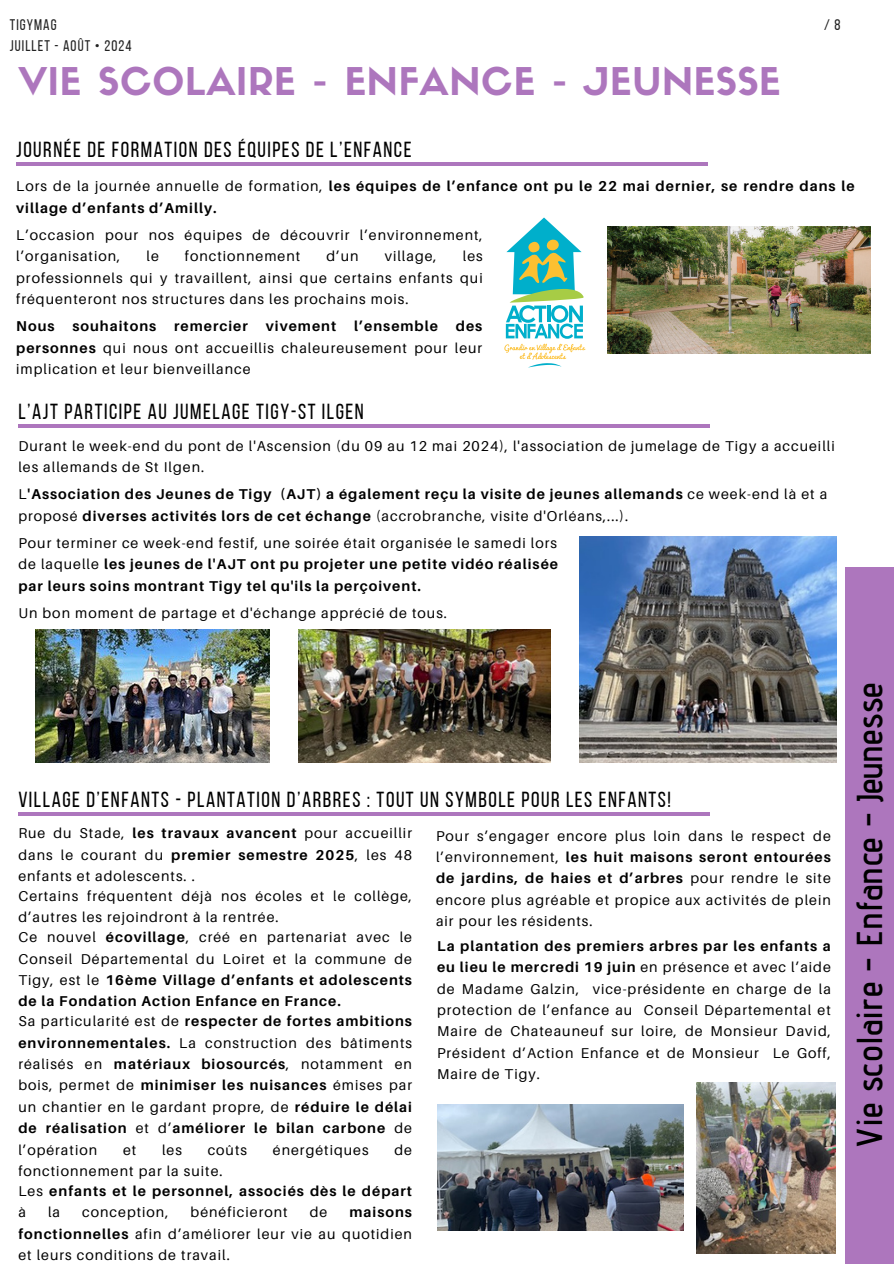
<style>
.page{position:relative;width:894px;height:1264px;background:#fff}
.page>*{position:absolute;margin:0;border:0;box-sizing:border-box;transform-origin:0 0}
.t1{font:37.5px "Sifonn Basic";letter-spacing:.02em;color:#ad76bd}
.t2{font:600 36px "Advent Pro";color:#000}
.t3{font:21.75px "Bebas Neue";letter-spacing:.07em;color:#000}
.t4{font:15.3px "Bebas Neue";letter-spacing:.07em;color:#222}
.t5{font:14.25px/21.3px "Aileron";letter-spacing:.07em;color:#000;text-align:justify}
.t6{font:700 14.25px/21.3px "Aileron";letter-spacing:.07em;color:#000}
.s1{font-weight:400}
.s2{font-weight:700}
</style>
<div class="page">
<div style="left:845px;top:567px;width:48px;height:696px;background:#ad76bd"></div>
<hr style="left:18px;top:424px;width:691px;height:3px;background:#ad76bd">
<hr style="left:16px;top:162px;width:691px;height:3px;background:#ad76bd">
<img style="left:607px;top:226px;width:263px;height:127px">
<svg style="left:504px;top:217px;width:81px;height:150px"></svg>
<img style="left:35px;top:629px;width:234px;height:133px">
<img style="left:298px;top:629px;width:252px;height:133px">
<img style="left:579px;top:536px;width:256px;height:226px">
<hr style="left:18px;top:812px;width:691px;height:3px;background:#ad76bd">
<img style="left:437px;top:1104px;width:246px;height:126px">
<img style="left:696px;top:1082px;width:139px;height:171px">
<p class="t4" style="left:10px;top:18px;width:48px">TIGYMAG</p>
<p class="t4" style="left:823px;top:18px;width:18px">/ 8</p>
<p class="t4" style="left:10px;top:39px;width:123px">JUILLET - AOÛT • 2024</p>
<p class="t1" style="left:18px;top:67px;width:763px">VIE SCOLAIRE - ENFANCE - JEUNESSE</p>
<p class="t3" style="left:16px;top:141px;width:397px">JOURNÉE DE FORMATION DES ÉQUIPES DE L’ENFANCE</p>
<p class="t6" style="left:16px;top:175px;width:839px"><span class="s1">Lors de la journée annuelle de formation,</span> les équipes de l’enfance ont pu le 22 mai dernier, se rendre dans le village d’enfants d’Amilly.</p>
<p class="t5" style="left:16px;top:224px;width:468px">L’occasion pour nos équipes de découvrir l’environnement, l’organisation,</p>
<p class="t5" style="left:146px;top:245px;width:14px">le</p>
<p class="t5" style="left:185px;top:245px;width:117px">fonctionnement</p>
<p class="t5" style="left:326px;top:245px;width:34px">d’un</p>
<p class="t5" style="left:384px;top:245px;width:53px">village,</p>
<p class="t5" style="left:16px;top:245px;width:468px;text-indent:446px">les professionnels qui y travaillent, ainsi que certains enfants qui fréquenteront nos structures dans les prochains mois.</p>
<h3 class="t6" style="left:16px;top:315px;width:40px">Nous</h3>
<h3 class="t6" style="left:72px;top:315px;width:85px">souhaitons</h3>
<h3 class="t6" style="left:174px;top:315px;width:75px">remercier</h3>
<h3 class="t6" style="left:266px;top:315px;width:72px">vivement</h3>
<h3 class="t6" style="left:354px;top:315px;width:85px">l’ensemble</h3>
<h3 class="t5" style="left:16px;top:315px;width:467px;text-indent:439px"><span class="s2">des personnes</span> qui nous ont accueillis chaleureusement pour leur implication et leur bienveillance</h3>
<p class="t3" style="left:18px;top:403px;width:347px">L’AJT PARTICIPE AU JUMELAGE TIGY-ST ILGEN</p>
<p class="t5" style="left:18px;top:435px;width:817px">Durant le week-end du pont de l'Ascension (du 09 au 12 mai 2024), l'association de jumelage de Tigy a accueilli les allemands de St Ilgen.</p>
<p class="t6" style="left:18px;top:483px;width:810px"><span class="s1">L</span>'Association des Jeunes de Tigy (AJT) a également reçu la visite de jeunes allemands <span class="s1">ce week-end là et a proposé</span> diverses activités lors de cet échange <span class="s1">(accrobranche, visite d'Orléans,...).</span></p>
<p class="t6" style="left:18px;top:532px;width:541px;text-align:justify"><span class="s1">Pour terminer ce week-end festif, une soirée était organisée le samedi lors de laquelle</span> les jeunes de l'AJT ont pu projeter une petite vidéo réalisée par leurs soins montrant Tigy tel qu'ils la perçoivent.</p>
<p class="t5" style="left:18px;top:602px;width:430px">Un bon moment de partage et d'échange apprécié de tous.</p>
<p class="t3" style="left:18px;top:791px;width:654px">VILLAGE D’ENFANTS - PLANTATION D’ARBRES : TOUT UN SYMBOLE POUR LES ENFANTS!</p>
<p class="t5" style="left:18px;top:822px;width:395px">Rue du Stade, <span class="s2">les travaux avancent</span> pour accueillir dans le courant du <span class="s2">premier semestre 2025</span>, les 48 enfants et adolescents. .</p>
<p class="t5" style="left:18px;top:885px;width:395px">Certains fréquentent déjà nos écoles et le collège, d’autres les rejoindront à la rentrée.</p>
<p class="t5" style="left:18px;top:926px;width:395px">Ce nouvel <span class="s2">écovillage</span>, créé en partenariat avec le Conseil Départemental du Loiret et la commune de Tigy, est le <span class="s2">16ème Village d’enfants et adolescents de la Fondation Action Enfance en France.</span></p>
<p class="t5" style="left:18px;top:1010px;width:395px">Sa particularité est de <span class="s2">respecter de fortes ambitions environnementales.</span> La construction des bâtiments réalisés en <span class="s2">matériaux biosourcés</span>, notamment en bois, permet de <span class="s2">minimiser les nuisances</span> émises par un chantier en le gardant propre, de <span class="s2">réduire le délai de réalisation</span> et d’<span class="s2">améliorer le bilan carbone</span> de l’opération</p>
<p class="t5" style="left:123px;top:1138px;width:15px">et</p>
<p class="t5" style="left:162px;top:1138px;width:21px">les</p>
<p class="t5" style="left:208px;top:1138px;width:41px">coûts</p>
<p class="t5" style="left:273px;top:1138px;width:97px">énergétiques</p>
<p class="t5" style="left:394px;top:1138px;width:19px">de</p>
<p class="t5" style="left:18px;top:1159px;width:206px">fonctionnement par la suite.</p>
<p class="t6" style="left:18px;top:1179px;width:395px"><span class="s1">Les</span> enfants et le personnel, associés dès le départ <span class="s1">à</span></p>
<p class="t5" style="left:48px;top:1201px;width:14px">la</p>
<p class="t5" style="left:82px;top:1201px;width:88px">conception,</p>
<p class="t5" style="left:190px;top:1201px;width:98px">bénéficieront</p>
<p class="t5" style="left:310px;top:1201px;width:19px">de</p>
<p class="t5" style="left:18px;top:1201px;width:395px;text-indent:331px"><span class="s2">maisons fonctionnelles</span> afin d’améliorer leur vie au quotidien et leurs conditions de travail.</p>
<p class="t5" style="left:436px;top:824px;width:396px">Pour s’engager encore plus loin dans le respect de l’environnement, <span class="s2">les huit maisons seront entourées de jardins, de haies et d’arbres</span> pour rendre le site encore plus agréable et propice aux activités de plein air pour les résidents.</p>
<p class="t5" style="left:437px;top:934px;width:395px"><span class="s2">La plantation des premiers arbres par les enfants a eu lieu le mercredi 19 juin</span> en présence et avec l’aide de Madame Galzin, vice-présidente en charge de la protection de l’enfance au Conseil Départemental et Maire de Chateauneuf sur loire, de Monsieur David, Président d’Action Enfance et de Monsieur Le Goff, Maire de Tigy.</p>
<h3 class="t2" style="left:847px;top:1148px;width:468px;rotate:-90deg">Vie scolaire - Enfance - Jeunesse</h3>
</div>
